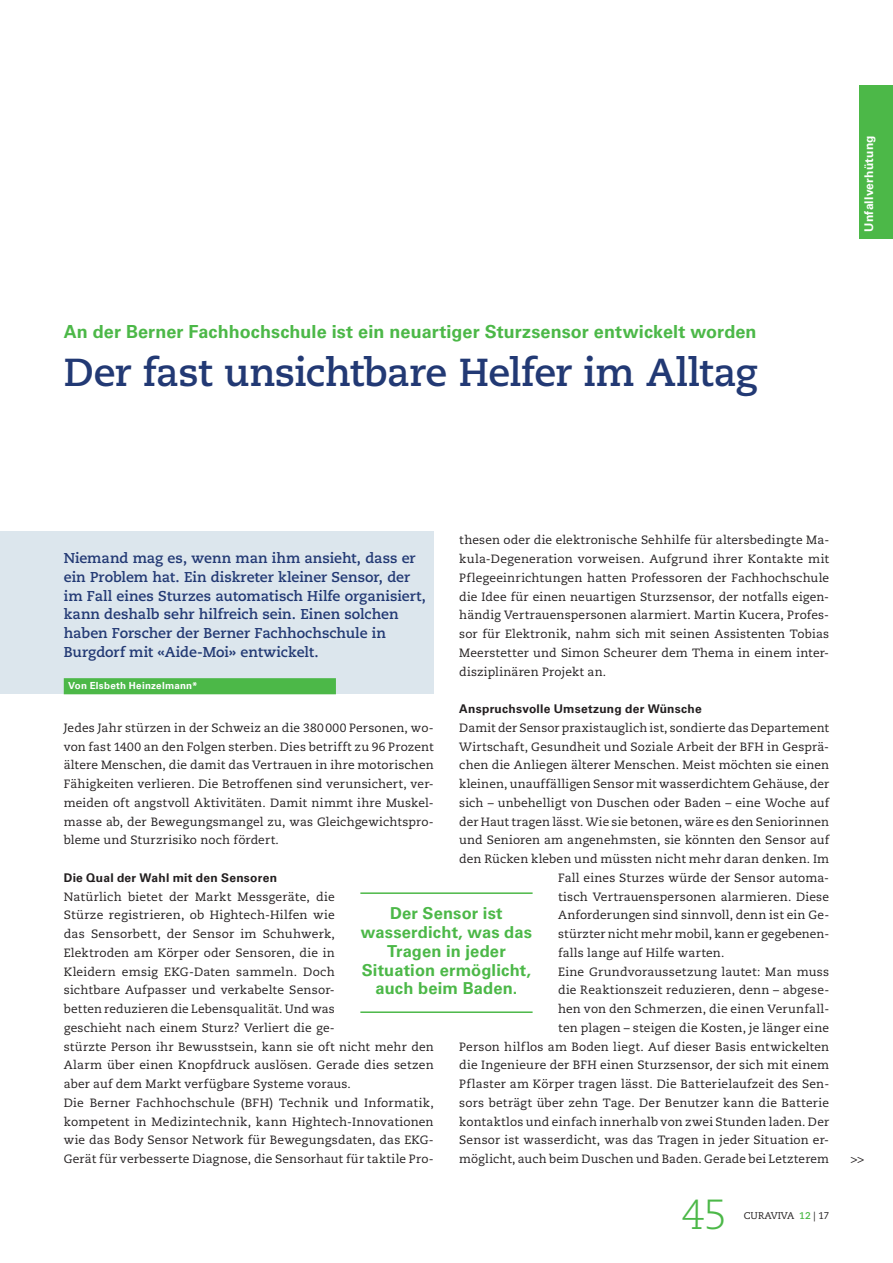
<style>
.page{position:relative;width:893px;height:1263px;background:#fff}
.page>*{position:absolute;margin:0;border:0;box-sizing:border-box;transform-origin:0 0}
.t1{font:300 42px "Caecilia LT Std";color:#4cb848}
.t2{font:700 39px "Caecilia LT Std";letter-spacing:-.015em;color:#223974}
.t3{font:700 18px "Univers LT Std";letter-spacing:.005em;color:#4cb848}
.t4{font:700 16.5px/18.8px "Univers LT Std";letter-spacing:.01em;color:#4cb848;text-align:center}
.t5{font:700 14.25px/18.8px "Caecilia LT Std";color:#223974}
.t6{font:12px/18.8px "Caecilia LT Std";letter-spacing:.015em;color:#231f20;text-align:justify}
.t7{font:700 12px "Univers LT Std";letter-spacing:.02em;color:#231f20}
.t8{font:12px "Univers LT Std Bold 2";letter-spacing:.02em;color:#fff}
.t9{font:700 9.75px "Univers LT Std";letter-spacing:.03em;color:#fff}
.t10{font:9.75px "Caecilia LT Std Roman 2";color:#231f20}
.s1{font-family:"Caecilia LT Std";font-weight:700;color:#4cb848}
</style>
<div class="page">
<div style="left:859px;top:85px;width:34px;height:153px;background:#4cb848"></div>
<div style="left:0;top:531px;width:434px;height:163px;background:#dce6ed"></div>
<div style="left:64px;top:678px;width:272px;height:16px;background:#4cb848"></div>
<hr style="left:360px;top:892px;width:173px;height:2px;background:#4cb848">
<hr style="left:360px;top:1011px;width:173px;height:2px;background:#4cb848">
<h3 class="t3" style="left:64px;top:321px;width:694px">An der Berner Fachhochschule ist ein neuartiger Sturzsensor entwickelt worden</h3>
<h2 class="t2" style="left:64px;top:349px;width:695px">Der fast unsichtbare Helfer im Alltag</h2>
<p class="t8" style="left:862px;top:232px;width:98px;rotate:-90deg">Unfallverhütung</p>
<p class="t6" style="left:459px;top:531px;width:371px">thesen oder die elektronische Sehhilfe für altersbedingte Ma&shy;kula-Degeneration vorweisen. Aufgrund ihrer Kontakte mit Pflegeeinrichtungen hatten Professoren der Fachhochschule die Idee für einen neuartigen Sturzsensor, der notfalls eigen&shy;händig Vertrauenspersonen alarmiert. Martin Kucera, Profes&shy;sor für Elektronik, nahm sich mit seinen Assistenten Tobias Meerstetter und Simon Scheurer dem Thema in einem inter&shy;disziplinären Projekt an.</p>
<p class="t7" style="left:459px;top:702px;width:244px">Anspruchsvolle Umsetzung der Wünsche</p>
<p class="t6" style="left:459px;top:719px;width:371px">Damit der Sensor praxistauglich ist, sondierte das Departement</p>
<p class="t6" style="left:459px;top:737px;width:371px">Wirtschaft, Gesundheit und Soziale Arbeit der BFH in Gesprä-</p>
<p class="t6" style="left:459px;top:756px;width:371px">chen die Anliegen älterer Menschen. Meist möchten sie einen</p>
<p class="t6" style="left:459px;top:775px;width:371px">kleinen, unauffälligen Sensor mit wasserdichtem Gehäuse, der</p>
<p class="t6" style="left:459px;top:794px;width:371px">sich – unbehelligt von Duschen oder Baden – eine Woche auf</p>
<p class="t6" style="left:459px;top:812px;width:371px">der Haut tragen lässt. Wie sie betonen, wäre es den Seniorinnen</p>
<p class="t6" style="left:459px;top:831px;width:371px">und Senioren am angenehmsten, sie könnten den Sensor auf</p>
<p class="t6" style="left:459px;top:850px;width:371px">den Rücken kleben und müssten nicht mehr daran denken. Im</p>
<p class="t6" style="left:558px;top:869px;width:273px">Fall eines Sturzes würde der Sensor automa-</p>
<p class="t6" style="left:558px;top:887px;width:273px">tisch Vertrauenspersonen alarmieren. Diese</p>
<p class="t6" style="left:558px;top:906px;width:273px">Anforderungen sind sinnvoll, denn ist ein Ge-</p>
<p class="t6" style="left:558px;top:925px;width:273px">stürzter nicht mehr mobil, kann er gegebenen-</p>
<p class="t6" style="left:558px;top:944px;width:168px">falls lange auf Hilfe warten.</p>
<p class="t6" style="left:558px;top:962px;width:273px">Eine Grundvoraussetzung lautet: Man muss</p>
<p class="t6" style="left:558px;top:981px;width:273px">die Reaktionszeit reduzieren, denn – abgese-</p>
<p class="t6" style="left:558px;top:1000px;width:273px">hen von den Schmerzen, die einen Verunfall-</p>
<p class="t6" style="left:558px;top:1019px;width:273px">ten plagen – steigen die Kosten, je länger eine</p>
<p class="t6" style="left:459px;top:1037px;width:371px">Person hilflos am Boden liegt. Auf dieser Basis entwickelten</p>
<p class="t6" style="left:459px;top:1056px;width:371px">die Ingenieure der BFH einen Sturzsensor, der sich mit einem</p>
<p class="t6" style="left:459px;top:1075px;width:371px">Pflaster am Körper tragen lässt. Die Batterielaufzeit des Sen-</p>
<p class="t6" style="left:459px;top:1093px;width:371px">sors beträgt über zehn Tage. Der Benutzer kann die Batterie</p>
<p class="t6" style="left:459px;top:1112px;width:371px">kontaktlos und einfach innerhalb von zwei Stunden laden. Der</p>
<p class="t6" style="left:459px;top:1131px;width:371px">Sensor ist wasserdicht, was das Tragen in jeder Situation er-</p>
<p class="t6" style="left:459px;top:1150px;width:371px">möglicht, auch beim Duschen und Baden. Gerade bei Letzterem</p>
<p class="t5" style="left:64px;top:549px;width:364px">Niemand mag es, wenn man ihm ansieht, dass er ein Problem hat. Ein diskreter kleiner Sensor, der im Fall eines Sturzes automatisch Hilfe organisiert, kann deshalb sehr hilfreich sein. Einen solchen haben Forscher der Berner Fachhochschule in Burgdorf mit «Aide-Moi» entwickelt.</p>
<p class="t9" style="left:68px;top:680px;width:131px">Von Elsbeth Heinzelmann*</p>
<p class="t6" style="left:64px;top:719px;width:371px">Jedes Jahr stürzen in der Schweiz an die 380000 Personen, wo&shy;von fast 1400 an den Folgen sterben. Dies betrifft zu 96 Prozent ältere Menschen, die damit das Vertrauen in ihre motorischen Fähigkeiten verlieren. Die Betroffenen sind verunsichert, ver&shy;meiden oft angstvoll Aktivitäten. Damit nimmt ihre Muskel&shy;masse ab, der Bewegungsmangel zu, was Gleichgewichtspro&shy;bleme und Sturzrisiko noch fördert.</p>
<p class="t7" style="left:64px;top:871px;width:215px">Die Qual der Wahl mit den Sensoren</p>
<p class="t6" style="left:64px;top:887px;width:371px;text-align:left">Natürlich bietet der Markt Messgeräte, die<br>Stürze registrieren, ob Hightech-Hilfen wie<br>das Sensorbett, der Sensor im Schuhwerk,<br>Elektroden am Körper oder Sensoren, die in<br>Kleidern emsig EKG-Daten sammeln. Doch<br>sichtbare Aufpasser und verkabelte Sensor-<br>betten reduzieren die Lebensqualität. Und was<br>geschieht nach einem Sturz? Verliert die ge-<br>stürzte Person ihr Bewusstsein, kann sie oft nicht mehr den Alarm über einen Knopfdruck auslösen. Gerade dies setzen aber auf dem Markt verfügbare Systeme voraus.<br>Die Berner Fachhochschule (BFH) Technik und Informatik, kompetent in Medizintechnik, kann Hightech-Innovationen wie das Body Sensor Network für Bewegungsdaten, das EKG-Gerät für verbesserte Diagnose, die Sensorhaut für taktile Pro-</p>
<h3 class="t4" style="left:361px;top:904px;width:173px">Der Sensor ist wasserdicht, was das<br>Tragen in jeder<br>Situation ermöglicht, auch beim Baden.</h3>
<h1 class="t1" style="left:682px;top:1191px;width:47px">45</h1>
<p class="t10" style="left:744px;top:1210px;width:87px">CURAVIVA <span class="s1">12</span> | 17</p>
<p class="t6" style="left:850px;top:1150px;width:15px">&gt;&gt;</p>
</div>
